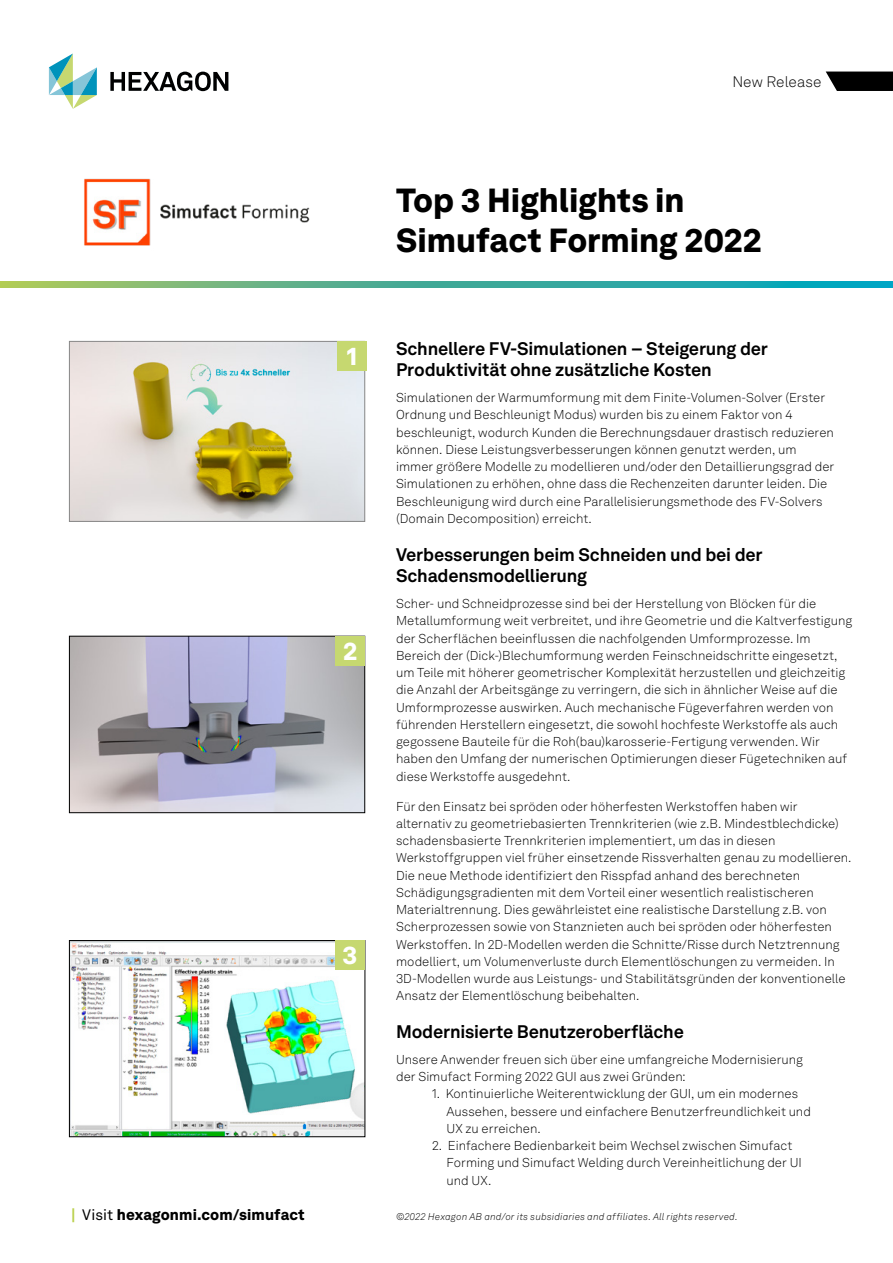
<style>
.page{position:relative;width:893px;height:1263px;background:#fff}
.page>*{position:absolute;margin:0;border:0;box-sizing:border-box;transform-origin:0 0}
.t1{font:900 33px/39.6px "Hexagon Akkurat";letter-spacing:-.005em;color:#000}
.t2{font:900 24.75px "Hexagon Akkurat";color:#fff}
.t3{font:700 18px/21px "Hexagon Akkurat";letter-spacing:-.01em;color:#000}
.t4{font:900 15px "Hexagon Akkurat";letter-spacing:.01em;color:#000}
.t5{font:300 15px "Hexagon Akkurat";letter-spacing:.005em;color:#000}
.t6{font:300 12.75px/17.2px "Hexagon Akkurat";color:#000}
.t7{font:italic 300 9.75px "Hexagon Akkurat";letter-spacing:.02em;color:#000}
.s1{color:#b9d04b}
.s2{font-weight:400}
</style>
<div class="page">
<img style="left:71px;top:942px;width:292px;height:193px">
<div style="left:69px;top:940px;width:296px;height:197px;border:1px solid #000"></div>
<img style="left:71px;top:343px;width:292px;height:177px">
<div style="left:69px;top:341px;width:296px;height:181px;border:1px solid #878787"></div>
<div style="left:337px;top:341px;width:30px;height:30px;background:#c6d870"></div>
<div style="left:335px;top:940px;width:30px;height:30px;background:#c6d870"></div>
<img style="left:84px;top:178px;width:226px;height:68px">
<img style="left:71px;top:638px;width:292px;height:173px">
<div style="left:69px;top:636px;width:296px;height:177px;border:1px solid #000"></div>
<div style="left:335px;top:636px;width:30px;height:30px;background:#c6d870"></div>
<svg style="left:826px;top:72px;width:67px;height:19px"></svg>
<svg style="left:0;top:282px;width:893px;height:6px;background:#4baf94"></svg>
<svg style="left:110px;top:72px;width:118px;height:19px"></svg>
<svg style="left:49px;top:54px;width:48px;height:55px"></svg>
<p class="t5" style="left:732px;top:71px;width:91px">New Release</p>
<h2 class="t2" style="left:347px;top:336px;width:12px">1</h2>
<h2 class="t2" style="left:343px;top:631px;width:16px">2</h2>
<h2 class="t2" style="left:343px;top:936px;width:16px">3</h2>
<h2 class="t2" style="left:343px;top:935px;width:17px">4</h2>
<h1 class="t1" style="left:396px;top:178px;width:367px">Top 3 Highlights in<br>Simufact Forming 2022</h1>
<h3 class="t3" style="left:396px;top:337px;width:373px">Schnellere FV-Simulationen – Steigerung der<br>Produktivität ohne zusätzliche Kosten</h3>
<p class="t6" style="left:396px;top:389px;width:440px">Simulationen der Warmumformung mit dem Finite-Volumen-Solver (Erster Ordnung und Beschleunigt Modus) wurden bis zu einem Faktor von 4 beschleunigt, wodurch Kunden die Berechnungsdauer drastisch reduzieren können. Diese Leistungsverbesserungen können genutzt werden, um immer größere Modelle zu modellieren und/oder den Detaillierungsgrad der Simulationen zu erhöhen, ohne dass die Rechenzeiten darunter leiden. Die Beschleunigung wird durch eine Parallelisierungsmethode des FV-Solvers (Domain Decomposition) erreicht.</p>
<h3 class="t3" style="left:396px;top:543px;width:368px">Verbesserungen beim Schneiden und bei der<br>Schadensmodellierung</h3>
<p class="t6" style="left:396px;top:595px;width:458px">Scher- und Schneidprozesse sind bei der Herstellung von Blöcken für die Metallumformung weit verbreitet, und ihre Geometrie und die Kaltverfestigung der Scherflächen beeinflussen die nachfolgenden Umformprozesse. Im Bereich der (Dick-)Blechumformung werden Feinschneidschritte eingesetzt, um Teile mit höherer geometrischer Komplexität herzustellen und gleichzeitig die Anzahl der Arbeitsgänge zu verringern, die sich in ähnlicher Weise auf die Umformprozesse auswirken. Auch mechanische Fügeverfahren werden von führenden Herstellern eingesetzt, die sowohl hochfeste Werkstoffe als auch gegossene Bauteile für die Roh(bau)karosserie-Fertigung verwenden. Wir haben den Umfang der numerischen Optimierungen dieser Fügetechniken auf diese Werkstoffe ausgedehnt.</p>
<p class="t6" style="left:396px;top:797px;width:457px">Für den Einsatz bei spröden oder höherfesten Werkstoffen haben wir alternativ zu geometriebasierten Trennkriterien (wie z.B. Mindestblechdicke) schadensbasierte Trennkriterien implementiert, um das in diesen Werkstoffgruppen viel früher einsetzende Rissverhalten genau zu modellieren.<br>Die neue Methode identifiziert den Risspfad anhand des berechneten Schädigungsgradienten mit dem Vorteil einer wesentlich realistischeren Materialtrennung. Dies gewährleistet eine realistische Darstellung z.B. von Scherprozessen sowie von Stanznieten auch bei spröden oder höherfesten Werkstoffen. In 2D-Modellen werden die Schnitte/Risse durch Netztrennung modelliert, um Volumenverluste durch Elementlöschungen zu vermeiden. In 3D-Modellen wurde aus Leistungs- und Stabilitätsgründen der konventionelle Ansatz der Elementlöschung beibehalten.</p>
<h3 class="t3" style="left:396px;top:1020px;width:289px">Modernisierte Benutzeroberfläche</h3>
<p class="t6" style="left:396px;top:1050px;width:409px">Unsere Anwender freuen sich über eine umfangreiche Modernisierung der Simufact Forming 2022 GUI aus zwei Gründen:</p>
<p class="t6" style="left:446px;top:1085px;width:366px;text-indent:-14px">1. Kontinuierliche Weiterentwicklung der GUI, um ein modernes<br>Aussehen, bessere und einfachere Benutzerfreundlichkeit und<br>UX zu erreichen.</p>
<p class="t6" style="left:446px;top:1137px;width:357px;text-indent:-14px">2. Einfachere Bedienbarkeit beim Wechsel zwischen Simufact<br>Forming und Simufact Welding durch Vereinheitlichung der UI und UX.</p>
<p class="t4" style="left:72px;top:1203px;width:235px"><span class="s1">|</span> <span class="s2">Visit</span> hexagonmi.com/simufact</p>
<p class="t7" style="left:396px;top:1210px;width:343px">©2022 Hexagon AB and/or its subsidiaries and affiliates. All rights reserved.</p>
</div>
